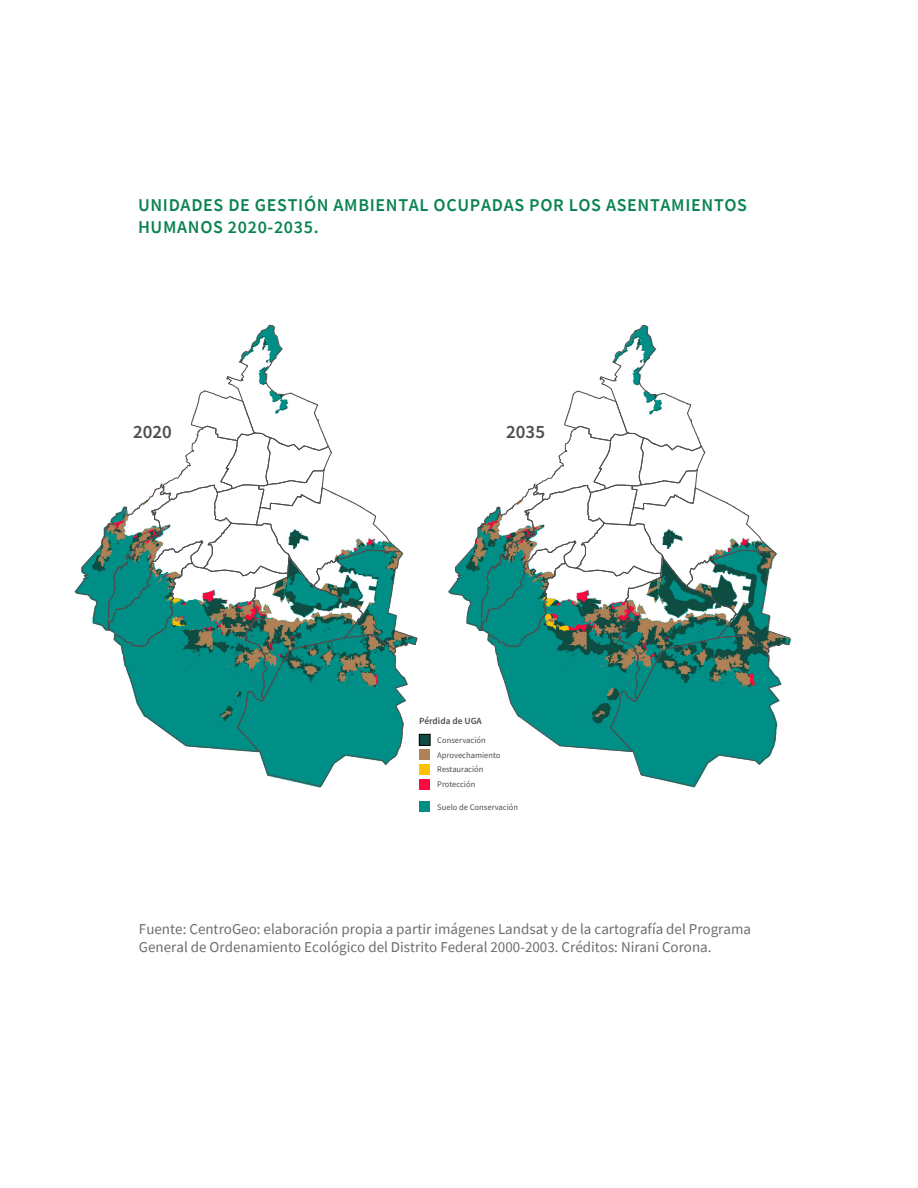
<style>
.page{position:relative;width:918px;height:1188px;background:#fff}
.page>*{position:absolute;margin:0;border:0;box-sizing:border-box;transform-origin:0 0}
.t1{font:600 18.9px "Source Sans Pro";color:#4d4d4d}
.Títulos_gráficos{font:600 18px/21.6px "Source Sans Pro";letter-spacing:.035em;color:#0b8351}
.Fuente{font:15px/18px "Source Sans Pro";color:#6c6d70}
.t2{font:600 9.45px "Source Sans Pro";color:#4d4d4d}
.t3{font:8.55px/14.9px "Source Sans Pro";color:#4d4d4d}
</style>
<div class="page">
<svg style="left:75px;top:325px;width:343px;height:462px"></svg>
<svg style="left:448px;top:325px;width:343px;height:462px"></svg>
<div style="left:419px;top:734px;width:11px;height:11px;background:#0f4c42"></div>
<div style="left:419px;top:734px;width:11px;height:11px;border:1px solid #000"></div>
<div style="left:419px;top:749px;width:11px;height:11px;background:#ae8156"></div>
<div style="left:419px;top:764px;width:11px;height:11px;background:#ffc200"></div>
<div style="left:419px;top:779px;width:11px;height:11px;background:#ff0840"></div>
<div style="left:419px;top:801px;width:11px;height:11px;background:#008f87"></div>
<p class="Títulos_gráficos" style="left:138px;top:194px;width:611px">UNIDADES DE GESTIÓN AMBIENTAL OCUPADAS POR LOS ASENTAMIENTOS<br>HUMANOS 2020-2035.</p>
<p class="t1" style="left:133px;top:419px;width:40px">2020</p>
<p class="t1" style="left:506px;top:419px;width:40px">2035</p>
<p class="t2" style="left:419px;top:715px;width:64px">Pérdida de UGA</p>
<p class="t3" style="left:437px;top:732px;width:65px">Conservación<br>Aprovechamiento<br>Restauración<br>Protección</p>
<p class="t3" style="left:437px;top:800px;width:82px">Suelo de Conservación</p>
<p class="Fuente" style="left:139px;top:920px;width:614px">Fuente: CentroGeo: elaboración propia a partir imágenes Landsat y de la cartografía del Programa<br>General de Ordenamiento Ecológico del Distrito Federal 2000-2003. Créditos: Nirani Corona.</p>
</div>
